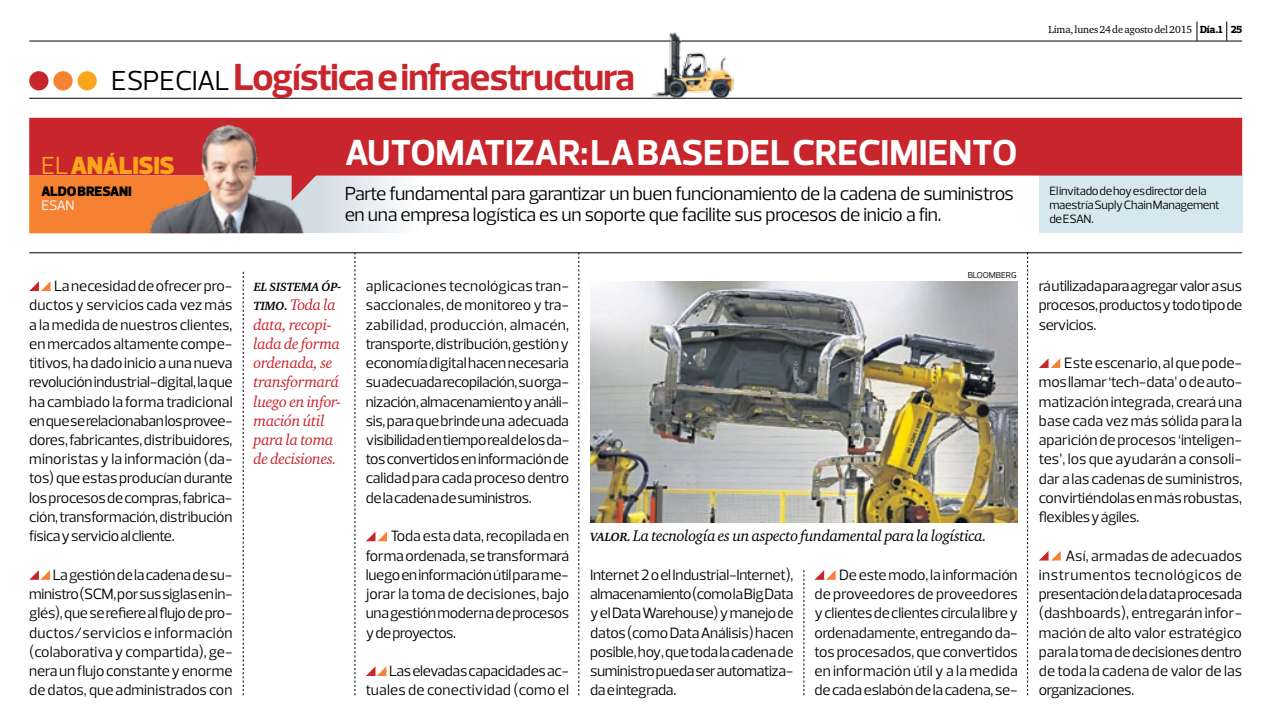
<style>
.page{position:relative;width:1276px;height:718px;background:#fff}
.page>*{position:absolute;margin:0;border:0;box-sizing:border-box;transform-origin:0 0}
.t1{font:700 38.5px "Prelo";color:#c9252c}
.t2{font:700 36.75px "Prelo";letter-spacing:-.005em;color:#fff}
.t3{font:28px "Prelo";color:#000}
.t4{font:900 25.2px "Prelo";letter-spacing:-.015em;color:#faa61a}
.t5{font:19.25px/21px "Prelo";letter-spacing:-.02em;color:#000}
.t6{font:italic 15.75px/19.2px "Charter ITC Pro";letter-spacing:-.02em;color:#c9252c}
.t7{font:italic 15.75px "Charter ITC Pro";letter-spacing:-.02em;color:#000}
.t8{font:15.22px/19.2px "Prelo";letter-spacing:-.02em;color:#000;text-align:justify}
.t9{font:900 14px "Prelo";letter-spacing:-.005em;color:#000}
.t10{font:14px "Prelo";color:#fff}
.t11{font:12.25px/14px "Prelo";letter-spacing:-.02em;color:#000}
.t12{font:italic 700 12.25px "Charter ITC Pro";letter-spacing:-.01em;color:#000}
.t13{font:10.5px "Charter ITC Pro";letter-spacing:-.01em;color:#000}
.t14{font:8.75px "Prelo";letter-spacing:-.005em;color:#000}
.s1{font-weight:400}
.s2{font-weight:700;font-size:12.25px;color:#000}
.s3{font-weight:700;font-size:12.25px}
.s4{font-family:"Prelo Slab";font-weight:700;font-stretch:expanded}
</style>
<div class="page">
<hr style="left:29px;top:41px;width:1212px;height:1px;background:#000">
<svg style="left:1196px;top:22px;width:1px;height:19px"></svg>
<svg style="left:1226px;top:22px;width:1px;height:19px"></svg>
<svg style="left:29px;top:281px;width:21px;height:10px"></svg>
<svg style="left:29px;top:570px;width:21px;height:10px"></svg>
<hr style="left:29px;top:252px;width:1212px;height:1px;background:#000">
<svg style="left:578px;top:253px;width:1px;height:442px"></svg>
<svg style="left:803px;top:570px;width:1px;height:125px"></svg>
<svg style="left:1027px;top:253px;width:1px;height:442px"></svg>
<svg style="left:354px;top:253px;width:1px;height:442px"></svg>
<svg style="left:243px;top:272px;width:1px;height:423px"></svg>
<svg style="left:1039px;top:358px;width:20px;height:10px"></svg>
<svg style="left:1039px;top:551px;width:21px;height:10px"></svg>
<img style="left:590px;top:281px;width:427px;height:241px">
<svg style="left:366px;top:532px;width:21px;height:9px"></svg>
<svg style="left:366px;top:666px;width:20px;height:10px"></svg>
<svg style="left:325px;top:201px;width:73px;height:32px;fill:#e5ebee"></svg>
<svg style="left:29px;top:118px;width:1212px;height:83px;fill:#c9252c"></svg>
<div style="left:1038px;top:176px;width:203px;height:57px;background:#d5e7ef"></div>
<div style="left:29px;top:176px;width:115px;height:57px;background:#f58232"></div>
<img style="left:144px;top:122px;width:181px;height:111px">
<div style="left:29px;top:71px;width:19px;height:19px;background:#c9252c;border-radius:50%"></div>
<div style="left:77px;top:71px;width:20px;height:19px;background:#faa61a;border-radius:50%"></div>
<div style="left:53px;top:71px;width:20px;height:19px;background:#f58232;border-radius:50%"></div>
<hr style="left:29px;top:98px;width:1212px;height:1px;background:#000">
<svg style="left:814px;top:570px;width:21px;height:10px"></svg>
<img style="left:648px;top:32px;width:85px;height:67px">
<h3 class="t3" style="left:111px;top:64px;width:31px">Especial</h3>
<h1 class="t1" style="left:233px;top:54px;width:402px">LOGÍSTICA E INFRAESTRUCTURA</h1>
<h3 class="t4" style="left:41px;top:150px;width:135px"><span class="s1">el</span> ANÁLISIS</h3>
<p class="t9" style="left:41px;top:182px;width:92px">ALDO BRESANI</p>
<p class="t10" style="left:41px;top:196px;width:35px">esa n</p>
<p class="t8" style="left:29px;top:276px;width:205px;text-indent:25px">La necesidad de ofrecer pro&shy;ductos y servicios cada vez más a la medida de nuestros clientes, en mercados altamente compe&shy;titivos, ha dado inicio a una nueva revolución industrial-digital, la que ha cambiado la forma tradicional en que se relacionaban los provee&shy;dores, fabricantes, distribuidores, minoristas y la información (da&shy;tos) que estas producían durante los procesos de compras, fabrica&shy;ción, transformación, distribución física y servicio al cliente.</p>
<p class="t8" style="left:29px;top:565px;width:205px;text-indent:24px">La gestión de la cadena de su&shy;ministro (SCM, por sus siglas en in&shy;glés), que se refiere al flujo de pro&shy;ductos/servicios e información (colaborativa y compartida), ge&shy;nera un flujo constante y enorme de datos, que administrados con</p>
<h2 class="t2" style="left:345px;top:130px;width:673px">AUTOMATIZAR: LA BASE DEL CRECIMIENTO</h2>
<p class="t5" style="left:345px;top:183px;width:670px">Parte fundamental para garantizar un buen funcionamiento de la cadena de suministros en una empresa logística es un soporte que facilite sus procesos de inicio a fin.</p>
<p class="t12" style="left:253px;top:279px;width:89px">EL SISTEMA ÓP-</p>
<p class="t6" style="left:253px;top:295px;width:89px"><span class="s2">TIMO.</span> Toda la data, recopi&shy;lada de forma ordenada, se transformará luego en infor&shy;mación útil para la toma de decisiones.</p>
<p class="t8" style="left:366px;top:276px;width:205px">aplicaciones tecnológicas tran&shy;saccionales, de monitoreo y tra&shy;zabilidad, producción, almacén, transporte, distribución, gestión y economía digital hacen necesaria su adecuada recopilación, su orga&shy;nización, almacenamiento y análi&shy;sis, para que brinde una adecuada visibilidad en tiempo real de los da&shy;tos convertidos en información de calidad para cada proceso dentro de la cadena de suministros.</p>
<p class="t8" style="left:366px;top:527px;width:205px;text-indent:25px">Toda esta data, recopilada en forma ordenada, se transformará luego en información útil para me&shy;jorar la toma de decisiones, bajo una gestión moderna de procesos y de proyectos.</p>
<p class="t8" style="left:366px;top:661px;width:205px;text-align:right">Las elevadas capacidades ac&shy;tuales de conectividad (como el</p>
<p class="t14" style="left:967px;top:270px;width:50px">bloomberg</p>
<p class="t7" style="left:590px;top:526px;width:398px"><span class="s3">VALOR.</span> La tecnología es un aspecto fundamental para la logística.</p>
<p class="t8" style="left:590px;top:565px;width:205px">Internet 2 o el Industrial-Internet), almacenamiento (como la Big Data y el Data Warehouse) y manejo de datos (como Data Análisis) hacen posible, hoy, que toda la cadena de suministro pueda ser automatiza&shy;da e integrada.</p>
<p class="t8" style="left:814px;top:565px;width:205px;text-indent:25px">De este modo, la información de proveedores de proveedores y clientes de clientes circula libre y ordenadamente, entregando da&shy;tos procesados, que convertidos en información útil y a la medida de cada eslabón de la cadena, se-</p>
<p class="t13" style="left:1048px;top:22px;width:195px">Lima, lunes 24 de agosto del 2015 <span class="s4">Día. 1 25</span></p>
<p class="t11" style="left:1049px;top:184px;width:172px">El invitado de hoy es director de la maestría Suply Chain Management de ESAN.</p>
<p class="t8" style="left:1038px;top:276px;width:205px">rá utilizada para agregar valor a sus procesos, productos y todo tipo de servicios.</p>
<p class="t8" style="left:1038px;top:353px;width:205px;text-indent:25px">Este escenario, al que pode&shy;mos llamar ‘tech-data’ o de auto&shy;matización integrada, creará una base cada vez más sólida para la aparición de procesos ‘inteligen&shy;tes’, los que ayudarán a consoli&shy;dar a las cadenas de suministros, convirtiéndolas en más robustas, flexibles y ágiles.</p>
<p class="t8" style="left:1038px;top:546px;width:205px;text-indent:27px">Así, armadas de adecuados instrumentos tecnológicos de presentación de la data procesada (dashboards), entregarán infor&shy;mación de alto valor estratégico para la toma de decisiones dentro de toda la cadena de valor de las organizaciones.</p>
</div>
